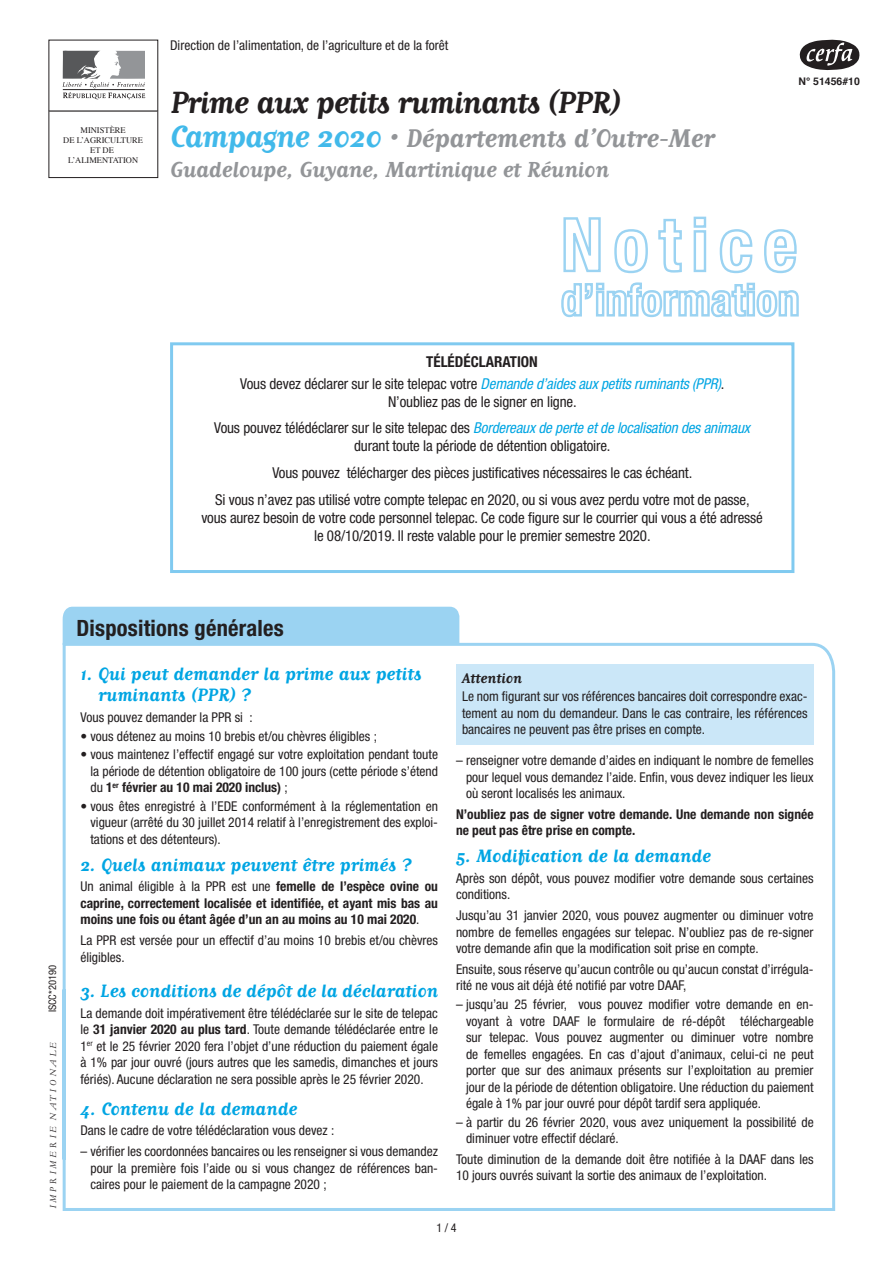
<style>
.page{position:relative;width:893px;height:1263px;background:#fff}
.page>*{position:absolute;margin:0;border:0;box-sizing:border-box;transform-origin:0 0}
.t1{font:700 36px "Matrix Script";letter-spacing:-.025em;color:#231f20}
.t2{font:700 30px "Matrix Script";letter-spacing:-.01em;color:#939598}
.t3{font:700 25.5px "Matrix Script";letter-spacing:-.01em;color:#939598}
.t4{font:700 condensed 22.5px "Helvetica Neue";letter-spacing:.01em;color:#231f20}
.t5{font:700 21px/21px "Matrix Script";color:#00a5e3}
.t6{font:700 16.5px "Matrix Script";color:#231f20}
.t7{font:condensed 15px/26.5px "Helvetica Neue";letter-spacing:-.01em;color:#231f20;text-align:center}
.t8{font:condensed 13.5px/16.5px "Helvetica Neue";color:#231f20;text-align:justify}
.t9{font:700 condensed 13.5px/16.5px "Helvetica Neue";color:#231f20;text-align:justify}
.t10{font:condensed 12px "Helvetica Neue";color:#231f20}
.t11{font:condensed 10.5px "Helvetica Neue";color:#231f20}
.t12{font:700 10.5px "Helvetica";color:#231f20}
.t13{font:9px "Ligne Graphique";color:#231f20}
.t14{font:8.55px/10.1px "Times";color:#231f20;text-align:center}
.s1{font-size:36px;color:#41b9ea}
.s2{font-weight:700}
.s3{font-style:italic;color:#00a5e3}
.s4{font-weight:400}
</style>
<div class="page">
<svg style="left:563px;top:217px;width:38px;height:56px"></svg>
<svg style="left:614px;top:229px;width:34px;height:45px"></svg>
<svg style="left:658px;top:218px;width:24px;height:55px"></svg>
<svg style="left:693px;top:216px;width:14px;height:57px"></svg>
<svg style="left:719px;top:229px;width:34px;height:45px"></svg>
<svg style="left:764px;top:229px;width:33px;height:45px"></svg>
<svg style="left:561px;top:282px;width:238px;height:36px"></svg>
<svg style="left:800px;top:40px;width:59px;height:30px"></svg>
<div style="left:49px;top:111px;width:109px;height:67px;background:#fff;border:1px solid #231f20"></div>
<svg style="left:62px;top:51px;width:83px;height:48px"></svg>
<hr style="left:49px;top:110px;width:109px;height:2px;background:#231f20">
<div style="left:170px;top:342px;width:624px;height:231px;border:3px solid #80caf0"></div>
<svg style="left:62px;top:642px;width:774px;height:569px"></svg>
<div style="left:456px;top:664px;width:358px;height:80px;background:#cbe7f8"></div>
<svg style="left:62px;top:606px;width:401px;height:42px;background:#a2d6f3"></svg>
<p class="t14" style="left:63px;top:124px;width:81px">MINISTÈRE<br>DE L’AGRICULTURE<br>ET DE<br>L’ALIMENTATION</p>
<p class="t8" style="left:170px;top:37px;width:280px">Direction de l’alimentation, de l’agriculture et de la forêt</p>
<h1 class="t1" style="left:170px;top:84px;width:452px">Prime aux petits ruminants (PPR)</h1>
<h2 class="t2" style="left:170px;top:123px;width:546px"><span class="s1">Campagne 2020</span> • Départements d’Outre-Mer</h2>
<h3 class="t3" style="left:170px;top:157px;width:440px">Guadeloupe, Guyane, Martinique et Réunion</h3>
<p class="t12" style="left:798px;top:72px;width:63px">N° 51456#10</p>
<p class="t7" style="left:240px;top:350px;width:486px;line-height:22.2px"><span class="s2">Télédéclaration<br></span>Vous devez déclarer sur le site telepac votre <span class="s3">Demande d’aides aux petits ruminants (PPR)</span>.</p>
<p class="t7" style="left:214px;top:388px;width:537px">N’oubliez pas de le signer en ligne.<br>Vous pouvez télédéclarer sur le site telepac des <span class="s3">Bordereaux de perte et de localisation des animaux</span></p>
<p class="t7" style="left:215px;top:433px;width:536px">durant toute la période de détention obligatoire.<br>Vous pouvez télécharger des pièces justificatives nécessaires le cas échéant.<br>Si vous n’avez pas utilisé votre compte telepac en 2020, ou si vous avez perdu votre mot de passe,</p>
<p class="t7" style="left:201px;top:508px;width:563px;line-height:18px">vous aurez besoin de votre code personnel telepac. Ce code figure sur le courrier qui vous a été adressé le 08/10/2019. Il reste valable pour le premier semestre 2020.</p>
<h3 class="t4" style="left:76px;top:614px;width:209px">Dispositions générales</h3>
<p class="t11" style="left:46px;top:1012px;width:49px;rotate:-90deg">ISCC*20190</p>
<p class="t13" style="left:48px;top:1209px;width:170px;rotate:-90deg">IMPRIMERIE NATIONALE</p>
<h3 class="t5" style="left:98px;top:663px;width:325px;text-indent:-18px">1. Qui peut demander la prime aux petits ruminants (PPR) ?</h3>
<p class="t8" style="left:80px;top:709px;width:174px">Vous pouvez demander la PPR si :</p>
<p class="t8" style="left:80px;top:727px;width:298px">• vous détenez au moins 10 brebis et/ou chèvres éligibles ;</p>
<p class="t8" style="left:90px;top:746px;width:349px;text-indent:-10px">• vous maintenez l’effectif engagé sur votre exploitation pendant toute la période de détention obligatoire de 100 jours (cette période s’étend du <span class="s2">1</span><sup>er</sup> <span class="s2">février au 10 mai 2020 inclus)</span> ;</p>
<p class="t8" style="left:90px;top:798px;width:349px;text-indent:-10px">• vous êtes enregistré à l’EDE conformément à la réglementation en vigueur (arrêté du 30 juillet 2014 relatif à l’enregistrement des exploi&shy;tations et des détenteurs).</p>
<h3 class="t5" style="left:80px;top:854px;width:333px">2. Quels animaux peuvent être primés ?</h3>
<p class="t9" style="left:80px;top:878px;width:359px"><span class="s4">Un animal éligible à la PPR est une</span> femelle de l’espèce ovine ou caprine, correctement localisée et identifiée, et ayant mis bas au moins une fois ou étant âgée d’un an au moins au 10 mai 2020<span class="s4">.</span></p>
<p class="t8" style="left:80px;top:932px;width:359px">La PPR est versée pour un effectif d’au moins 10 brebis et/ou chèvres éligibles.</p>
<h3 class="t5" style="left:80px;top:980px;width:359px">3. Les conditions de dépôt de la déclaration</h3>
<p class="t8" style="left:80px;top:1004px;width:359px">La demande doit impérativement être télédéclarée sur le site de telepac le <span class="s2">31 janvier 2020 au plus tard</span>. Toute demande télédéclarée entre le 1<sup>er</sup> et le 25 février 2020 fera l’objet d’une réduction du paiement égale à 1% par jour ouvré (jours autres que les samedis, dimanches et jours fériés). Aucune déclaration ne sera possible après le 25 février 2020.</p>
<h3 class="t5" style="left:80px;top:1098px;width:218px">4. Contenu de la demande</h3>
<p class="t8" style="left:80px;top:1122px;width:255px">Dans le cadre de votre télédéclaration vous devez :</p>
<p class="t8" style="left:90px;top:1143px;width:349px;text-indent:-10px">– vérifier les coordonnées bancaires ou les renseigner si vous demandez pour la première fois l’aide ou si vous changez de références ban&shy;caires pour le paiement de la campagne 2020 ;</p>
<p class="t6" style="left:462px;top:670px;width:61px">Attention</p>
<p class="t8" style="left:462px;top:688px;width:347px">Le nom figurant sur vos références bancaires doit correspondre exac&shy;tement au nom du demandeur. Dans le cas contraire, les références bancaires ne peuvent pas être prises en compte.</p>
<p class="t8" style="left:466px;top:752px;width:349px;text-indent:-10px">– renseigner votre demande d’aides en indiquant le nombre de femelles pour lequel vous demandez l’aide. Enfin, vous devez indiquer les lieux où seront localisés les animaux.</p>
<p class="t9" style="left:456px;top:806px;width:359px">N’oubliez pas de signer votre demande. Une demande non signée ne peut pas être prise en compte.</p>
<h3 class="t5" style="left:456px;top:845px;width:257px">5. Modification de la demande</h3>
<p class="t8" style="left:456px;top:870px;width:359px">Après son dépôt, vous pouvez modifier votre demande sous certaines conditions.</p>
<p class="t8" style="left:456px;top:907px;width:359px">Jusqu’au 31 janvier 2020, vous pouvez augmenter ou diminuer votre nombre de femelles engagées sur telepac. N’oubliez pas de re-signer votre demande afin que la modification soit prise en compte.</p>
<p class="t8" style="left:456px;top:961px;width:359px">Ensuite, sous réserve qu’aucun contrôle ou qu’aucun constat d’irrégula&shy;rité ne vous ait déjà été notifié par votre DAAF,</p>
<p class="t8" style="left:466px;top:996px;width:349px;text-indent:-10px">– jusqu’au 25 février, vous pouvez modifier votre demande en en&shy;voyant à votre DAAF le formulaire de ré-dépôt téléchargeable sur telepac. Vous pouvez augmenter ou diminuer votre nombre de femelles engagées. En cas d’ajout d’animaux, celui-ci ne peut porter que sur des animaux présents sur l’exploitation au premier jour de la période de détention obligatoire. Une réduction du paiement égale à 1% par jour ouvré pour dépôt tardif sera appliquée.</p>
<p class="t8" style="left:466px;top:1113px;width:349px;text-indent:-10px">– à partir du 26 février 2020, vous avez uniquement la possibilité de diminuer votre effectif déclaré.</p>
<p class="t8" style="left:456px;top:1151px;width:359px">Toute diminution de la demande doit être notifiée à la DAAF dans les<br>10 jours ouvrés suivant la sortie des animaux de l’exploitation.</p>
<p class="t10" style="left:436px;top:1221px;width:22px">1 / 4</p>
</div>
